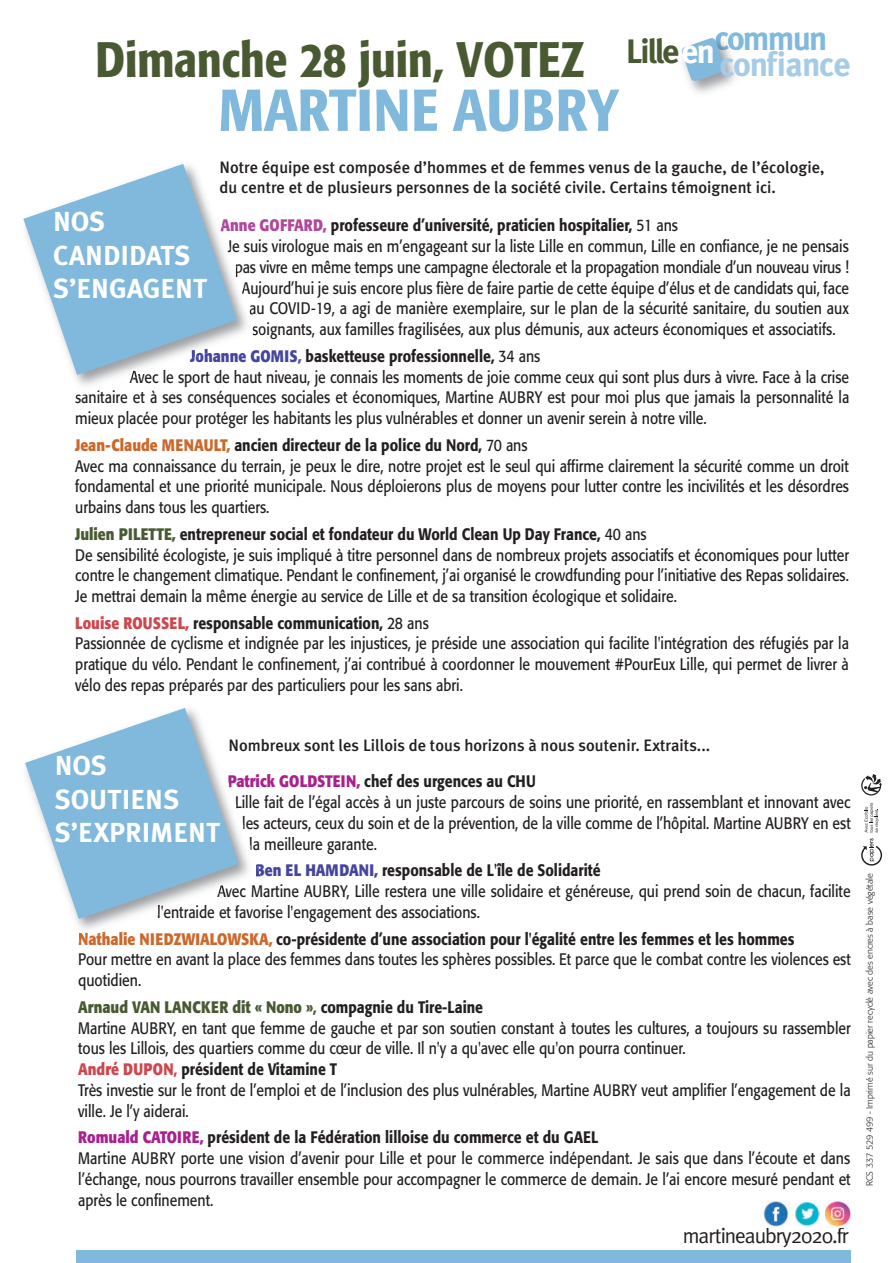
<style>
.page{position:relative;width:893px;height:1263px;background:#fff}
.page>*{position:absolute;margin:0;border:0;box-sizing:border-box;transform-origin:0 0}
.t1{font:500 condensed 58.35px "Formata";color:#81b9dd}
.t2{font:500 condensed 49.35px "Formata";color:#495a33}
.t3{font:700 33.9px "Meta Plus";letter-spacing:-.03em;color:#a5cbe6}
.t4{font:700 33.9px "Meta";letter-spacing:-.05em;color:#81b9dd}
.t5{font:700 27.45px/33.3px "Meta Plus";color:#fff}
.t6{font:21.3px "Meta Plus Normal";letter-spacing:-.05em;color:#231f20}
.t7{font:16.5px/20.7px "Formata";color:#231f20;scale:.85 1}
.t8{font:500 16.5px/19.8px "Meta Plus";color:#231f20}
.t9{font:500 16.5px "Formata";color:#231f20;scale:.85 1}
.t10{font:300 9px "Formata";color:#231f20}
.s1{font-weight:700;color:#b0499b}
.s2{font-weight:400}
.s3{font-weight:700;color:#45459d}
.s4{font-weight:700;color:#5b59a6}
.s5{font-weight:700;color:#cb692c}
.s6{font-weight:500}
.s7{font-weight:700;color:#495a33}
.s8{font-weight:700;color:#cc474e}
.s9{font-weight:700;color:#a8218e}
.s10{font-weight:500;color:#495a33}
.s11{font-weight:500;color:#cc474e}
</style>
<div class="page">
<img style="left:75px;top:836px;width:186px;height:94px">
<svg style="left:250px;top:846px;width:3px;height:4px"></svg>
<svg style="left:256px;top:865px;width:5px;height:11px"></svg>
<img style="left:79px;top:931px;width:27px;height:11px">
<svg style="left:25px;top:708px;width:214px;height:211px;fill:#81b9dd"></svg>
<svg style="left:861px;top:774px;width:21px;height:21px"></svg>
<svg style="left:861px;top:803px;width:21px;height:62px"></svg>
<img style="left:74px;top:292px;width:179px;height:106px">
<svg style="left:242px;top:287px;width:4px;height:8px"></svg>
<svg style="left:250px;top:305px;width:3px;height:10px"></svg>
<svg style="left:253px;top:326px;width:7px;height:10px"></svg>
<img style="left:130px;top:375px;width:15px;height:5px">
<img style="left:76px;top:391px;width:23px;height:7px">
<svg style="left:23px;top:164px;width:214px;height:211px;fill:#81b9dd"></svg>
<div style="left:76px;top:1250px;width:774px;height:13px;background:#81b9dd"></div>
<img style="left:689px;top:50px;width:47px;height:43px">
<img style="left:716px;top:32px;width:21px;height:18px">
<svg style="left:681px;top:38px;width:44px;height:44px"></svg>
<img style="left:761px;top:1202px;width:28px;height:25px">
<img style="left:795px;top:1202px;width:25px;height:25px">
<img style="left:826px;top:1201px;width:25px;height:26px">
<h3 class="t4" style="left:714px;top:18px;width:115px">commun</h3>
<h3 class="t3" style="left:626px;top:45px;width:226px"><sup>Lille</sup><sup>en</sup> confiance</h3>
<h2 class="t2" style="left:95px;top:40px;width:491px">Dimanche 28 juin, VOTEZ</h2>
<h1 class="t1" style="left:219px;top:87px;width:402px">MARTINE AUBRY</h1>
<p class="t8" style="left:219px;top:158px;width:607px">Notre équipe est composée d’hommes et de femmes venus de la gauche, de l’écologie, du centre et de plusieurs personnes de la société civile. Certains témoignent ici.</p>
<h3 class="t5" style="left:53px;top:205px;width:156px">NOS<br>CANDIDATS<br>S’ENGAGENT</h3>
<p class="t9" style="left:220px;top:218px;width:540px"><span class="s1">Anne GOFFARD,</span> professeure d’université, praticien hospitalier, <span class="s2">51 ans</span></p>
<p class="t7" style="left:228px;top:237px;width:732px">Je suis virologue mais en m’engageant sur la liste Lille en commun, Lille en confiance, je ne pensais</p>
<p class="t7" style="left:235px;top:258px;width:724px">pas vivre en même temps une campagne électorale et la propagation mondiale d’un nouveau virus !</p>
<p class="t7" style="left:242px;top:279px;width:716px">Aujourd’hui je suis encore plus fière de faire partie de cette équipe d’élus et de candidats qui, face</p>
<p class="t7" style="left:249px;top:300px;width:707px">au COVID-19, a agi de manière exemplaire, sur le plan de la sécurité sanitaire, du soutien aux</p>
<p class="t7" style="left:252px;top:320px;width:688px">soignants, aux familles fragilisées, aux plus démunis, aux acteurs économiques et associatifs.</p>
<p class="t9" style="left:190px;top:349px;width:413px"><span class="s3">Johanne GOMIS</span><span class="s4">,</span> basketteuse professionnelle, <span class="s2">34 ans</span></p>
<p class="t7" style="left:130px;top:368px;width:847px">Avec le sport de haut niveau, je connais les moments de joie comme ceux qui sont plus durs à vivre. Face à la crise</p>
<p class="t7" style="left:75px;top:389px;width:912px">sanitaire et à ses conséquences sociales et économiques, Martine AUBRY est pour moi plus que jamais la personnalité la</p>
<p class="t7" style="left:75px;top:409px;width:744px">mieux placée pour protéger les habitants les plus vulnérables et donner un avenir serein à notre ville.</p>
<p class="t7" style="left:75px;top:436px;width:912px"><span class="s5">Jean-Claude MENAULT,</span> <span class="s6">ancien directeur de la police du Nord,</span> 70 ans<br>Avec ma connaissance du terrain, je peux le dire, notre projet est le seul qui affirme clairement la sécurité comme un droit fondamental et une priorité municipale. Nous déploierons plus de moyens pour lutter contre les incivilités et les désordres urbains dans tous les quartiers.</p>
<p class="t7" style="left:75px;top:525px;width:912px"><span class="s7">Julien PILETTE,</span> <span class="s6">entrepreneur social et fondateur du World Clean Up Day France,</span> 40 ans<br>De sensibilité écologiste, je suis impliqué à titre personnel dans de nombreux projets associatifs et économiques pour lutter contre le changement climatique. Pendant le confinement, j’ai organisé le crowdfunding pour l’initiative des Repas solidaires.<br>Je mettrai demain la même énergie au service de Lille et de sa transition écologique et solidaire.</p>
<p class="t7" style="left:75px;top:614px;width:912px"><span class="s8">Louise ROUSSEL,</span> <span class="s6">responsable communication,</span> 28 ans<br>Passionnée de cyclisme et indignée par les injustices, je préside une association qui facilite l'intégration des réfugiés par la pratique du vélo. Pendant le confinement, j’ai contribué à coordonner le mouvement #PourEux Lille, qui permet de livrer à vélo des repas préparés par des particuliers pour les sans abri.</p>
<p class="t8" style="left:228px;top:735px;width:483px">Nombreux sont les Lillois de tous horizons à nous soutenir. Extraits...</p>
<h3 class="t5" style="left:55px;top:749px;width:167px">NOS<br>SOUTIENS<br>S’EXPRIMENT</h3>
<p class="t9" style="left:228px;top:774px;width:364px"><span class="s9">Patrick GOLDSTEIN,</span> chef des urgences au CHU</p>
<p class="t7" style="left:235px;top:793px;width:726px">Lille fait de l’égal accès à un juste parcours de soins une priorité, en rassemblant et innovant avec</p>
<p class="t7" style="left:242px;top:814px;width:717px">les acteurs, ceux du soin et de la prévention, de la ville comme de l’hôpital. Martine AUBRY en est</p>
<p class="t7" style="left:249px;top:835px;width:152px">la meilleure garante.</p>
<p class="t9" style="left:255px;top:863px;width:408px"><span class="s3">Ben EL HAMDANI,</span> responsable de L'île de Solidarité</p>
<p class="t7" style="left:217px;top:882px;width:746px">Avec Martine AUBRY, Lille restera une ville solidaire et généreuse, qui prend soin de chacun, facilite</p>
<p class="t7" style="left:157px;top:903px;width:381px">l'entraide et favorise l'engagement des associations.</p>
<p class="t7" style="left:78px;top:930px;width:910px"><span class="s5">Nathalie NIEDZWIALOWSKA,</span> <span class="s6">co-présidente d’une association pour l'égalité entre les femmes et les hommes<br></span>Pour mettre en avant la place des femmes dans toutes les sphères possibles. Et parce que le combat contre les violences est quotidien.</p>
<p class="t7" style="left:78px;top:998px;width:910px"><span class="s7">Arnaud VAN LANCKER dit « Nono »</span><span class="s10">,</span> <span class="s6">compagnie du Tire-Laine<br></span>Martine AUBRY, en tant que femme de gauche et par son soutien constant à toutes les cultures, a toujours su rassembler tous les Lillois, des quartiers comme du cœur de ville. Il n'y a qu'avec elle qu'on pourra continuer.<br><span class="s8">André DUPON</span><span class="s11">,</span> <span class="s6">président de Vitamine T<br></span>Très investie sur le front de l’emploi et de l’inclusion des plus vulnérables, Martine AUBRY veut amplifier l’engagement de la ville. Je l’y aiderai.</p>
<p class="t7" style="left:78px;top:1128px;width:910px"><span class="s9">Romuald CATOIRE,</span> <span class="s6">président de la Fédération lilloise du commerce et du GAEL<br></span>Martine AUBRY porte une vision d’avenir pour Lille et pour le commerce indépendant. Je sais que dans l’écoute et dans l’échange, nous pourrons travailler ensemble pour accompagner le commerce de demain. Je l’ai encore mesuré pendant et après le confinement.</p>
<p class="t6" style="left:683px;top:1223px;width:168px">martineaubry2020.fr</p>
<p class="t10" style="left:866px;top:1186px;width:314px;rotate:-90deg">RCS 337 529 499 - Imprimé sur du papier recyclé avec des encres à base végétale</p>
</div>
